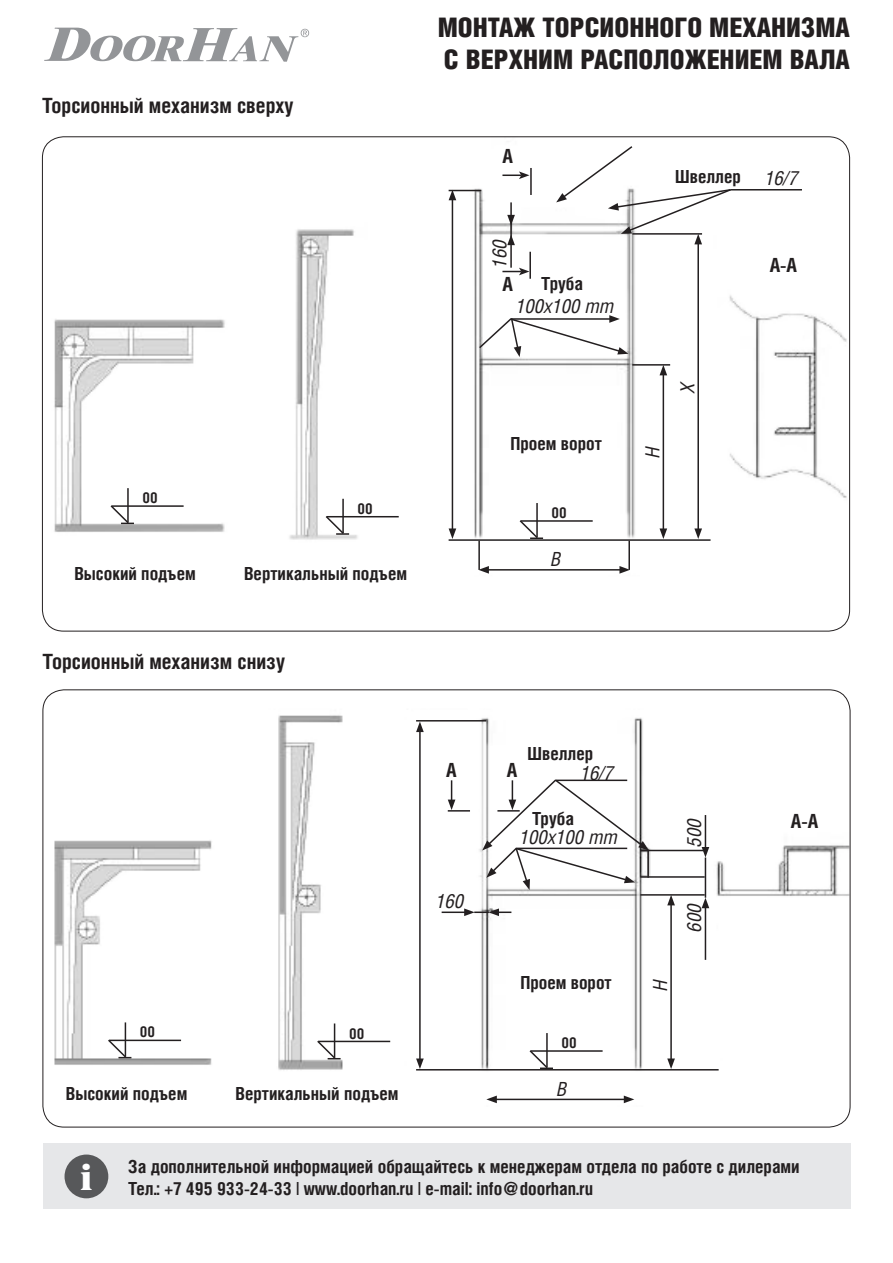
<style>
.page{position:relative;width:893px;height:1263px;background:#fff}
.page>*{position:absolute;margin:0;border:0;box-sizing:border-box;transform-origin:0 0}
.t1{font:700 36px "AG Benguiat Cyr";color:#fff}
.t2{font:900 27px "Helios Cond";color:#231f20}
.t3{font:700 21px "Helios Cond";color:#231f20}
.t4{font:italic 19.5px "Helios Cond";color:#231f20}
.t5{font:700 19.5px "Helios Cond";color:#231f20}
.t6{font:700 18px "Helios Cond";color:#231f20}
.t7{font:700 15px "Helios Cond";color:#231f20}
</style>
<div class="page">
<svg style="left:44px;top:28px;width:265px;height:34px"></svg>
<img style="left:45px;top:137px;width:802px;height:404px">
<img style="left:54px;top:715px;width:794px;height:389px">
<hr style="left:127px;top:488px;width:2px;height:34px;background:#231f20">
<hr style="left:112px;top:505px;width:72px;height:2px;background:#231f20">
<svg style="left:109px;top:504px;width:25px;height:21px"></svg>
<hr style="left:342px;top:499px;width:2px;height:34px;background:#231f20">
<hr style="left:327px;top:516px;width:72px;height:1px;background:#231f20">
<svg style="left:324px;top:514px;width:25px;height:22px"></svg>
<hr style="left:536px;top:503px;width:2px;height:34px;background:#231f20">
<hr style="left:521px;top:520px;width:72px;height:2px;background:#231f20">
<svg style="left:518px;top:519px;width:25px;height:20px"></svg>
<hr style="left:125px;top:1022px;width:1px;height:35px;background:#231f20">
<hr style="left:109px;top:1039px;width:72px;height:2px;background:#231f20">
<svg style="left:106px;top:1038px;width:25px;height:21px"></svg>
<hr style="left:334px;top:1023px;width:1px;height:35px;background:#231f20">
<hr style="left:318px;top:1041px;width:72px;height:1px;background:#231f20">
<svg style="left:316px;top:1039px;width:25px;height:21px"></svg>
<hr style="left:546px;top:1033px;width:2px;height:34px;background:#231f20">
<hr style="left:531px;top:1050px;width:72px;height:2px;background:#231f20">
<svg style="left:528px;top:1049px;width:25px;height:20px"></svg>
<div style="left:43px;top:1144px;width:808px;height:65px;background:#e6e7e9"></div>
<div style="left:65px;top:1154px;width:43px;height:44px;background:#57585a;border-radius:50%"></div>
<svg style="left:502px;top:171px;width:27px;height:8px"></svg>
<svg style="left:502px;top:268px;width:27px;height:7px"></svg>
<hr style="left:529px;top:252px;width:2px;height:27px;background:#231f20">
<hr style="left:530px;top:168px;width:2px;height:27px;background:#231f20">
<hr style="left:731px;top:189px;width:71px;height:1px;background:#231f20">
<hr style="left:663px;top:373px;width:1px;height:158px;background:#231f20">
<svg style="left:659px;top:366px;width:8px;height:9px"></svg>
<svg style="left:659px;top:528px;width:8px;height:11px"></svg>
<hr style="left:670px;top:903px;width:2px;height:158px;background:#231f20">
<svg style="left:667px;top:896px;width:8px;height:9px"></svg>
<svg style="left:667px;top:1058px;width:8px;height:11px"></svg>
<hr style="left:697px;top:242px;width:2px;height:289px;background:#231f20">
<svg style="left:556px;top:145px;width:176px;height:99px"></svg>
<svg style="left:694px;top:528px;width:8px;height:11px"></svg>
<hr style="left:632px;top:364px;width:38px;height:2px;background:#231f20">
<hr style="left:632px;top:233px;width:70px;height:2px;background:#231f20">
<hr style="left:449px;top:190px;width:32px;height:1px;background:#231f20">
<hr style="left:487px;top:569px;width:135px;height:2px;background:#231f20">
<svg style="left:479px;top:566px;width:10px;height:8px"></svg>
<svg style="left:619px;top:566px;width:11px;height:8px"></svg>
<hr style="left:494px;top:1099px;width:132px;height:1px;background:#231f20">
<svg style="left:486px;top:1095px;width:11px;height:8px"></svg>
<svg style="left:624px;top:1095px;width:10px;height:8px"></svg>
<hr style="left:452px;top:198px;width:1px;height:333px;background:#231f20">
<svg style="left:449px;top:191px;width:7px;height:9px"></svg>
<svg style="left:449px;top:528px;width:7px;height:11px"></svg>
<hr style="left:705px;top:857px;width:1px;height:41px;background:#231f20">
<hr style="left:705px;top:815px;width:1px;height:34px;background:#231f20">
<svg style="left:702px;top:847px;width:7px;height:10px"></svg>
<hr style="left:510px;top:243px;width:2px;height:25px;background:#231f20">
<svg style="left:507px;top:202px;width:8px;height:43px"></svg>
<hr style="left:442px;top:911px;width:24px;height:2px;background:#231f20">
<svg style="left:464px;top:908px;width:47px;height:8px"></svg>
<hr style="left:705px;top:906px;width:1px;height:54px;background:#231f20">
<svg style="left:702px;top:898px;width:7px;height:10px"></svg>
<svg style="left:478px;top:315px;width:150px;height:42px"></svg>
<svg style="left:448px;top:780px;width:7px;height:30px"></svg>
<hr style="left:448px;top:810px;width:22px;height:2px;background:#231f20">
<hr style="left:419px;top:730px;width:2px;height:331px;background:#231f20">
<svg style="left:416px;top:721px;width:8px;height:11px"></svg>
<svg style="left:416px;top:1058px;width:8px;height:11px"></svg>
<hr style="left:416px;top:720px;width:70px;height:1px;background:#231f20">
<hr style="left:416px;top:1069px;width:303px;height:1px;background:#231f20">
<svg style="left:482px;top:778px;width:167px;height:112px"></svg>
<hr style="left:449px;top:539px;width:262px;height:2px;background:#231f20">
<hr style="left:640px;top:850px;width:65px;height:1px;background:#231f20">
<hr style="left:640px;top:876px;width:65px;height:2px;background:#231f20">
<hr style="left:640px;top:894px;width:65px;height:2px;background:#231f20">
<hr style="left:478px;top:541px;width:2px;height:29px;background:#231f20">
<hr style="left:628px;top:541px;width:2px;height:29px;background:#231f20">
<p class="t3" style="left:42px;top:93px;width:253px">Торсионный механизм сверху</p>
<p class="t7" style="left:142px;top:489px;width:17px">00</p>
<p class="t2" style="left:438px;top:12px;width:414px">МОНТАЖ ТОРСИОННОГО МЕХАНИЗМА</p>
<p class="t2" style="left:444px;top:44px;width:407px">С ВЕРХНИМ РАСПОЛОЖЕНИЕМ ВАЛА</p>
<p class="t5" style="left:502px;top:144px;width:12px">A</p>
<p class="t4" style="left:488px;top:268px;width:30px;rotate:-90deg">160</p>
<p class="t5" style="left:502px;top:273px;width:12px">A</p>
<p class="t6" style="left:541px;top:273px;width:43px">Труба</p>
<p class="t4" style="left:516px;top:295px;width:100px">100x100 mm</p>
<p class="t6" style="left:510px;top:433px;width:93px">Проем ворот</p>
<p class="t7" style="left:358px;top:499px;width:17px">00</p>
<p class="t7" style="left:552px;top:504px;width:17px">00</p>
<p class="t6" style="left:675px;top:165px;width:67px">Швеллер</p>
<p class="t4" style="left:765px;top:166px;width:35px">16/7</p>
<p class="t5" style="left:770px;top:253px;width:29px">A-A</p>
<p class="t4" style="left:676px;top:392px;width:14px;rotate:-90deg">X</p>
<p class="t4" style="left:641px;top:458px;width:13px;rotate:-90deg">H</p>
<p class="t6" style="left:74px;top:563px;width:123px">Высокий подъем</p>
<p class="t6" style="left:244px;top:563px;width:165px">Вертикальный подъем</p>
<p class="t3" style="left:43px;top:649px;width:244px">Торсионный механизм снизу</p>
<p class="t7" style="left:140px;top:1023px;width:17px">00</p>
<p class="t7" style="left:349px;top:1024px;width:17px">00</p>
<p class="t6" style="left:66px;top:1083px;width:123px">Высокий подъем</p>
<p class="t6" style="left:236px;top:1083px;width:165px">Вертикальный подъем</p>
<p class="t4" style="left:551px;top:547px;width:12px">B</p>
<p class="t5" style="left:446px;top:758px;width:12px">A</p>
<p class="t5" style="left:507px;top:758px;width:12px">A</p>
<p class="t6" style="left:527px;top:742px;width:67px">Швеллер</p>
<p class="t4" style="left:581px;top:761px;width:35px">16/7</p>
<p class="t4" style="left:436px;top:889px;width:30px">160</p>
<p class="t6" style="left:532px;top:807px;width:43px">Труба</p>
<p class="t4" style="left:520px;top:825px;width:100px">100x100 mm</p>
<p class="t6" style="left:520px;top:972px;width:93px">Проем ворот</p>
<p class="t7" style="left:561px;top:1034px;width:17px">00</p>
<p class="t4" style="left:557px;top:1077px;width:12px">B</p>
<p class="t4" style="left:683px;top:846px;width:30px;rotate:-90deg">500</p>
<p class="t4" style="left:649px;top:990px;width:13px;rotate:-90deg">H</p>
<p class="t4" style="left:683px;top:931px;width:30px;rotate:-90deg">600</p>
<p class="t5" style="left:791px;top:809px;width:29px">A-A</p>
<p class="t1" style="left:81px;top:1158px;width:13px">i</p>
<p class="t6" style="left:128px;top:1156px;width:673px">За дополнительной информацией обращайтесь к менеджерам отдела по работе с дилерами</p>
<p class="t6" style="left:128px;top:1177px;width:466px">Тел.: +7 495 933-24-33 | www.doorhan.ru | e-mail: info@doorhan.ru</p>
</div>
